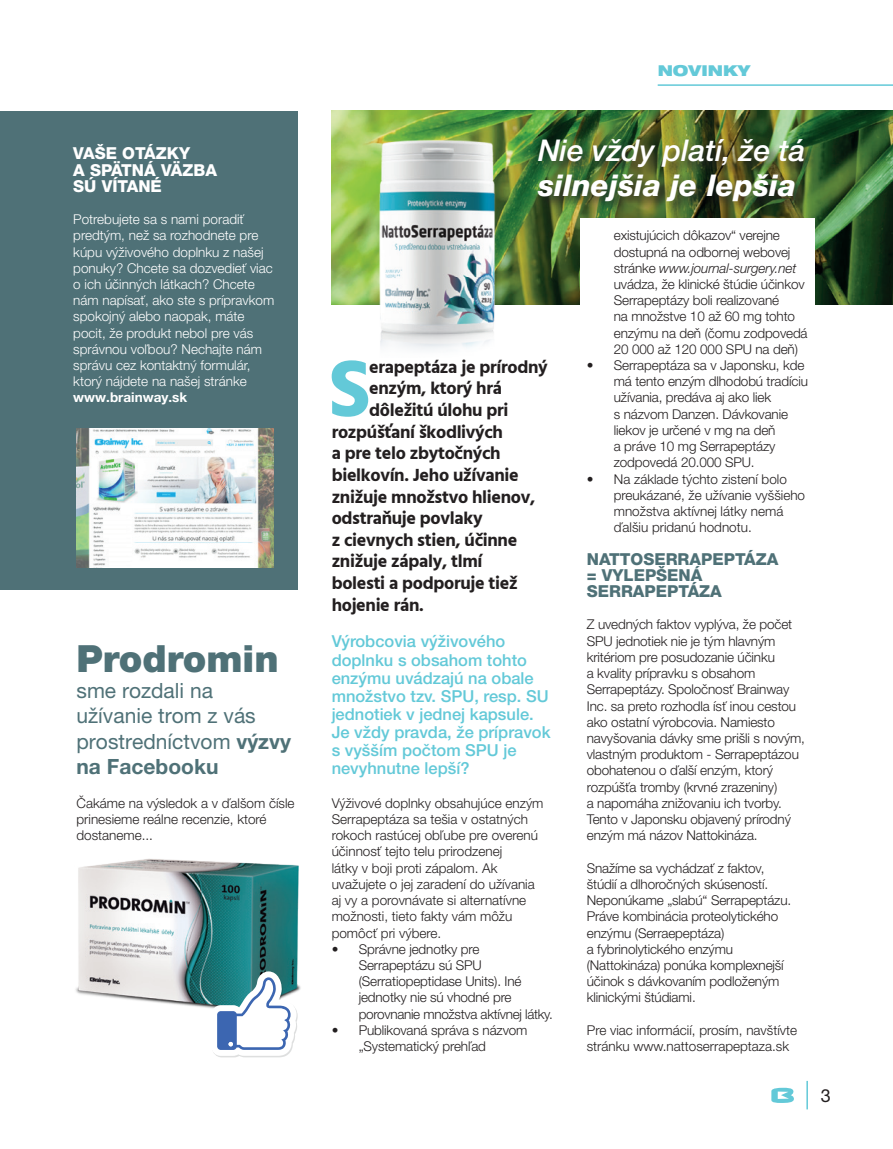
<style>
.page{position:relative;width:893px;height:1149px;background:#fff}
.page>*{position:absolute;margin:0;border:0;box-sizing:border-box;transform-origin:0 0}
.t1{font:700 82.05px "Hind";color:#63c9d8}
.t2{font:900 37.5px "Helvetica Neue LT Pro";color:#4f7177}
.t3{font:italic 500 30px "Helvetica Neue LT Pro";color:#fff}
.t4{font:italic 800 30px "Helvetica Neue LT Pro";color:#fff}
.t5{font:21px/25.5px "Helvetica Neue LT Pro";color:#4f7177}
.t6{font:700 18px "Hind";letter-spacing:-.02em;color:#231f20}
.t7{font:18px "Helvetica Neue LT Pro";color:#231f20}
.t8{font:500 16.5px/18px "Helvetica Neue LT Pro";color:#63c9d8}
.t9{font:800 16.5px/16.2px "Helvetica Neue LT Pro";color:#4f7177}
.t10{font:800 16.5px/16.2px "Helvetica Neue LT Pro";color:#fff}
.t11{font:900 expanded 15px "Helvetica Neue LT Pro";color:#63c9d8}
.t12{font:300 13.5px/16.2px "Helvetica Neue LT Pro";letter-spacing:-.01em;color:#231f20}
.t13{font:300 13.5px/16.2px "Helvetica Neue LT Pro";color:#fff}
.t14{font:700 13.5px "Helvetica Neue LT Pro";color:#fff}
.s1{font-weight:700}
.s2{font-style:italic}
</style>
<div class="page">
<img style="left:332px;top:111px;width:561px;height:193px">
<div style="left:580px;top:218px;width:235px;height:248px;background:#fff"></div>
<img style="left:75px;top:858px;width:226px;height:150px">
<svg style="left:211px;top:971px;width:87px;height:86px"></svg>
<div style="left:0;top:111px;width:298px;height:478px;background:#4f7177"></div>
<img style="left:77px;top:428px;width:196px;height:139px">
<img style="left:331px;top:112px;width:232px;height:238px">
<div style="left:536px;top:138px;width:281px;height:77px;background:#231f20;opacity:.75"></div>
<svg style="left:771px;top:1087px;width:23px;height:15px"></svg>
<hr style="left:806px;top:1080px;width:2px;height:28px;background:#63c9d8">
<hr style="left:658px;top:84px;width:235px;height:2px;background:#63c9d8">
<p class="t10" style="left:73px;top:145px;width:145px">VAŠE OTÁZKY<br>A SPÄTNÁ VÄZBA<br>SÚ VÍTANÉ</p>
<p class="t13" style="left:73px;top:211px;width:203px">Potrebujete sa s nami poradiť predtým, než sa rozhodnete pre kúpu výživového doplnku z našej ponuky? Chcete sa dozvedieť viac o ich účinných látkach? Chcete nám napísať, ako ste s prípravkom spokojný alebo naopak, máte pocit, že produkt nebol pre vás správnou voľbou? Nechajte nám správu cez kontaktný formulár, ktorý nájdete na našej stránke</p>
<p class="t14" style="left:73px;top:389px;width:115px">www.brainway.sk</p>
<h2 class="t2" style="left:77px;top:636px;width:204px">Prodromin</h2>
<h3 class="t5" style="left:77px;top:676px;width:216px">sme rozdali na užívanie trom z vás prostredníctvom <span class="s1">výzvy na Facebooku</span></h3>
<p class="t12" style="left:77px;top:794px;width:220px">Čakáme na výsledok a v ďalšom čísle prinesieme reálne recenzie, ktoré dostaneme...</p>
<p class="t11" style="left:658px;top:61px;width:94px">NOVINKY</p>
<h3 class="t3" style="left:538px;top:133px;width:269px">Nie vždy platí, že tá</h3>
<h3 class="t4" style="left:538px;top:167px;width:259px">silnejšia je lepšia</h3>
<h1 class="t1" style="left:328px;top:339px;width:44px">S</h1>
<h3 class="t6" style="left:369px;top:356px;width:180px">erapeptáza je prírodný</h3>
<h3 class="t6" style="left:369px;top:377px;width:134px">enzým, ktorý hrá</h3>
<h3 class="t6" style="left:369px;top:399px;width:141px">dôležitú úlohu pri</h3>
<h3 class="t6" style="left:332px;top:421px;width:173px">rozpúšťaní škodlivých</h3>
<h3 class="t6" style="left:332px;top:442px;width:170px">a pre telo zbytočných</h3>
<h3 class="t6" style="left:332px;top:464px;width:189px">bielkovín. Jeho užívanie</h3>
<h3 class="t6" style="left:332px;top:485px;width:205px">znižuje množstvo hlienov,</h3>
<h3 class="t6" style="left:332px;top:507px;width:152px">odstraňuje povlaky</h3>
<h3 class="t6" style="left:332px;top:529px;width:187px">z cievnych stien, účinne</h3>
<h3 class="t6" style="left:332px;top:550px;width:152px">znižuje zápaly, tlmí</h3>
<h3 class="t6" style="left:332px;top:572px;width:188px">bolesti a podporuje tiež</h3>
<h3 class="t6" style="left:332px;top:593px;width:94px">hojenie rán.</h3>
<p class="t8" style="left:332px;top:632px;width:220px">Výrobcovia výživového doplnku s obsahom tohto enzýmu uvádzajú na obale množstvo tzv. SPU, resp. SU jednotiek v jednej kapsule.<br>Je vždy pravda, že prípravok s vyšším počtom SPU je nevyhnutne lepší?</p>
<p class="t12" style="left:332px;top:794px;width:213px">Výživové doplnky obsahujúce enzým<br>Serrapeptáza sa tešia v ostatných rokoch rastúcej obľube pre overenú účinnosť tejto telu prirodzenej<br>látky v boji proti zápalom. Ak uvažujete o jej zaradení do užívania aj vy a porovnávate si alternatívne možnosti, tieto fakty vám môžu pomôcť pri výbere.</p>
<p class="t12" style="left:359px;top:940px;width:196px;text-indent:-27px">• Správne jednotky pre<br>Serrapeptázu sú SPU (Serratiopeptidase Units). Iné jednotky nie sú vhodné pre porovnanie množstva aktívnej látky.</p>
<p class="t12" style="left:359px;top:1021px;width:170px;text-indent:-27px">• Publikovaná správa s názvom „Systematický prehľad</p>
<p class="t12" style="left:614px;top:227px;width:195px">existujúcich dôkazov“ verejne dostupná na odbornej webovej stránke <span class="s2">www.journal-surgery.net </span>uvádza, že klinické štúdie účinkov<br>Serrapeptázy boli realizované<br>na množstve 10 až 60 mg tohto enzýmu na deň (čomu zodpovedá<br>20 000 až 120 000 SPU na deň)</p>
<p class="t12" style="left:614px;top:357px;width:196px;text-indent:-27px">• Serrapeptáza sa v Japonsku, kde má tento enzým dlhodobú tradíciu užívania, predáva aj ako liek<br>s názvom Danzen. Dávkovanie liekov je určené v mg na deň<br>a práve 10 mg Serrapeptázy zodpovedá 20.000 SPU.</p>
<p class="t12" style="left:614px;top:470px;width:193px;text-indent:-27px">• Na základe týchto zistení bolo preukázané, že užívanie vyššieho množstva aktívnej látky nemá ďalšiu pridanú hodnotu.</p>
<p class="t9" style="left:587px;top:550px;width:193px">NATTOSERRAPEPTÁZA = VYLEPŠENÁ<br>SERRAPEPTÁZA</p>
<p class="t12" style="left:587px;top:616px;width:220px">Z uvedných faktov vyplýva, že počet SPU jednotiek nie je tým hlavným kritériom pre posudozanie účinku<br>a kvality prípravku s obsahom Serrapeptázy. Spoločnosť Brainway Inc. sa preto rozhodla ísť inou cestou ako ostatní výrobcovia. Namiesto navyšovania dávky sme prišli s novým, vlastným produktom - Serrapeptázou obohatenou o ďalší enzým, ktorý rozpúšťa tromby (krvné zrazeniny)<br>a napomáha znižovaniu ich tvorby.<br>Tento v Japonsku objavený prírodný enzým má názov Nattokináza.</p>
<p class="t12" style="left:587px;top:859px;width:206px">Snažíme sa vychádzať z faktov, štúdií a dlhoročných skúseností.<br>Neponúkame „slabú“ Serrapeptázu.<br>Práve kombinácia proteolytického enzýmu (Serraepeptáza)<br>a fybrinolytického enzýmu (Nattokináza) ponúka komplexnejší účinok s dávkovaním podloženým klinickými štúdiami.</p>
<p class="t12" style="left:587px;top:1021px;width:212px">Pre viac informácií, prosím, navštívte stránku www.nattoserrapeptaza.sk</p>
<h3 class="t7" style="left:821px;top:1084px;width:12px">3</h3>
</div>
